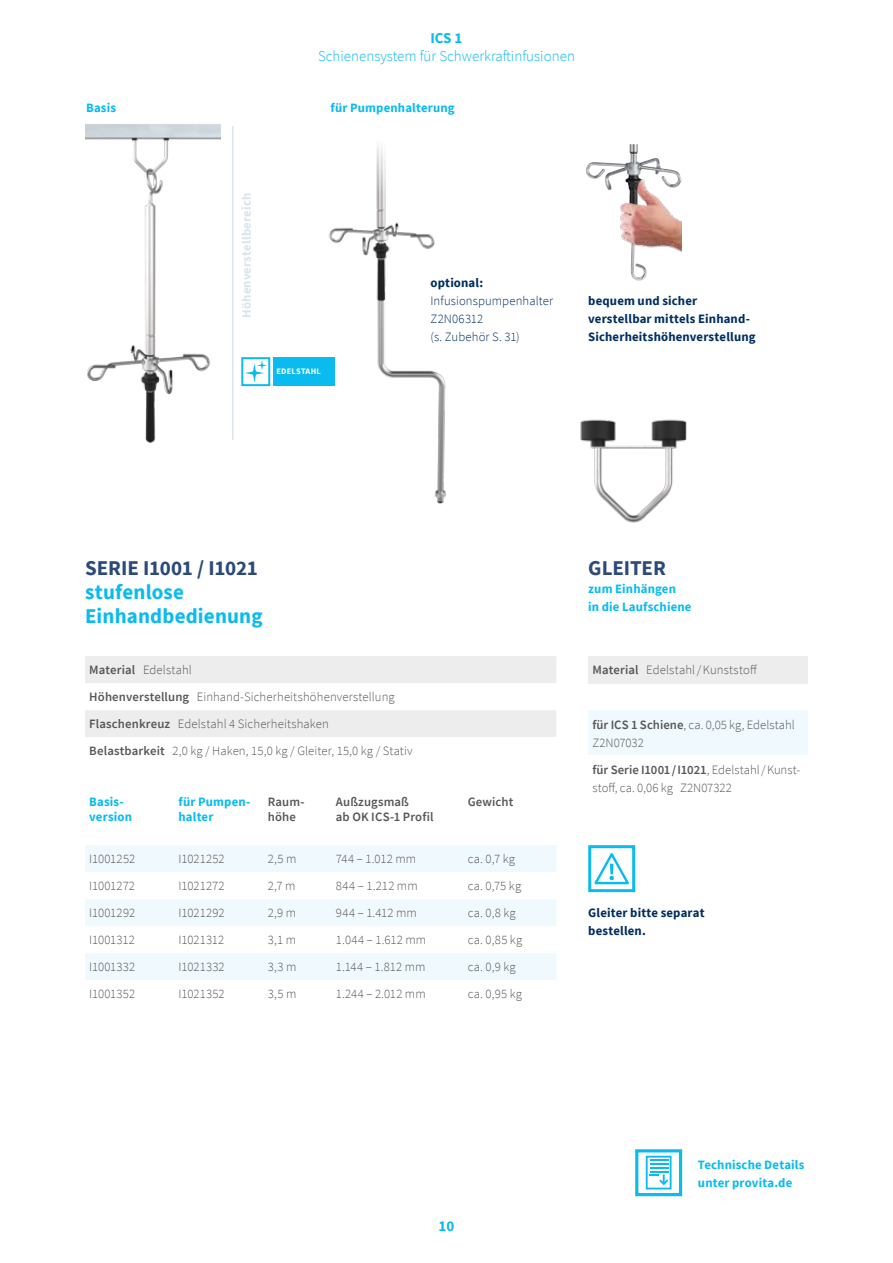
<style>
.page{position:relative;width:893px;height:1263px;background:#fff}
.page>*{position:absolute;margin:0;border:0;box-sizing:border-box;transform-origin:0 0}
.t1{font:700 21px/24px "Source Sans Pro";letter-spacing:.01em;color:#0bbbef}
.t2{font:700 21px "Source Sans Pro";letter-spacing:-.005em;color:#2c4a79}
.t3{font:300 15px "Source Sans Pro";color:#0bbbef}
.t4{font:700 15px "Source Sans Pro";color:#0bbbef}
.t5{font:300 12.75px/27px "Source Sans Pro";letter-spacing:.01em;color:#575756}
.t6{font:700 12.75px/15px "Source Sans Pro";letter-spacing:.01em;color:#0bbbef}
.t7{font:700 12.75px/18px "Source Sans Pro";letter-spacing:.015em;color:#002e5f}
.t8{font:300 12.75px/18px "Source Sans Pro";letter-spacing:.005em;color:#002e5f}
.t9{font:600 12.75px/15px "Source Sans Pro";letter-spacing:.01em;color:#575756}
.t10{font:700 12.75px "Source Sans Pro";letter-spacing:.015em;color:#d9e5ec}
.t11{font:300 12.75px "Source Sans Pro";letter-spacing:-.01em;color:#575756}
.t12{font:300 12.75px "Source Sans Pro";letter-spacing:-.015em;color:#575756}
.t13{font:700 8.4px "Source Sans Pro";letter-spacing:.025em;color:#fff}
.s1{font-weight:600}
</style>
<div class="page">
<img style="left:85px;top:124px;width:135px;height:319px">
<img style="left:329px;top:145px;width:117px;height:359px">
<hr style="left:232px;top:126px;width:2px;height:313px;background:#d9e5ec">
<div style="left:274px;top:357px;width:61px;height:29px;background:#0bbbef"></div>
<div style="left:241px;top:357px;width:29px;height:29px;border:2px solid #0bbbef"></div>
<svg style="left:245px;top:360px;width:22px;height:22px"></svg>
<div style="left:588px;top:845px;width:47px;height:47px;border:3px solid #0bbbef"></div>
<svg style="left:591px;top:851px;width:41px;height:34px"></svg>
<img style="left:580px;top:419px;width:107px;height:104px">
<div style="left:635px;top:1149px;width:47px;height:47px;border:3px solid #0bbbef"></div>
<svg style="left:646px;top:1156px;width:26px;height:33px"></svg>
<img style="left:586px;top:144px;width:44px;height:35px">
<img style="left:619px;top:165px;width:63px;height:88px">
<svg style="left:85px;top:656px;width:471px;height:81px"></svg>
<div style="left:85px;top:845px;width:471px;height:27px;background:#f0f9fe"></div>
<svg style="left:85px;top:899px;width:471px;height:81px;fill:#f0f9fe"></svg>
<div style="left:588px;top:711px;width:220px;height:45px;background:#f0f9fe"></div>
<div style="left:588px;top:656px;width:220px;height:27px;background:#ededed"></div>
<p class="t4" style="left:430px;top:28px;width:34px">ICS 1</p>
<p class="t3" style="left:318px;top:47px;width:258px">Schienensystem für Schwerkraftinfusionen</p>
<p class="t6" style="left:86px;top:100px;width:31px">Basis</p>
<p class="t6" style="left:331px;top:100px;width:126px">für Pumpenhalterung</p>
<p class="t10" style="left:238px;top:318px;width:126px;rotate:-90deg">Höhenverstellbereich</p>
<p class="t13" style="left:276px;top:366px;width:46px">EDELSTAHL</p>
<p class="t7" style="left:431px;top:274px;width:54px">optional:</p>
<p class="t8" style="left:431px;top:292px;width:124px">Infusionspumpenhalter<br>Z2N06312<br>(s. Zubehör S. 31)</p>
<p class="t7" style="left:588px;top:292px;width:169px">bequem und sicher verstellbar mittels Einhand-<br>Sicherheitshöhenverstellung</p>
<h1 class="t2" style="left:85px;top:554px;width:174px">SERIE I1001 / I1021</h1>
<h1 class="t1" style="left:85px;top:580px;width:179px">stufenlose<br>Einhandbedienung</h1>
<p class="t5" style="left:89px;top:656px;width:325px"><span class="s1">Material</span> Edelstahl<br><span class="s1">Höhenverstellung</span> Einhand-Sicherheitshöhenverstellung <span class="s1">Flaschenkreuz</span> Edelstahl 4 Sicherheitshaken<br><span class="s1">Belastbarkeit</span> 2,0 kg / Haken, 15,0 kg / Gleiter, 15,0 kg / Stativ</p>
<p class="t6" style="left:89px;top:794px;width:44px">Basis&shy;version</p>
<p class="t6" style="left:179px;top:794px;width:73px">für Pumpen&shy;halter</p>
<p class="t9" style="left:268px;top:794px;width:38px">Raum&shy;höhe</p>
<p class="t9" style="left:336px;top:794px;width:99px">Außzugsmaß<br>ab OK ICS-1 Profil</p>
<p class="t9" style="left:468px;top:794px;width:47px">Gewicht</p>
<p class="t5" style="left:89px;top:845px;width:47px">I1001252</p>
<p class="t5" style="left:179px;top:845px;width:48px">I1021252</p>
<p class="t5" style="left:268px;top:845px;width:30px">2,5 m</p>
<p class="t5" style="left:336px;top:845px;width:82px">744 – 1.012 mm</p>
<p class="t5" style="left:468px;top:845px;width:49px">ca. 0,7 kg</p>
<p class="t11" style="left:89px;top:878px;width:47px">I1001272</p>
<p class="t5" style="left:179px;top:872px;width:47px">I1021272</p>
<p class="t5" style="left:268px;top:872px;width:29px">2,7 m</p>
<p class="t5" style="left:336px;top:872px;width:83px">844 – 1.212 mm</p>
<p class="t5" style="left:468px;top:872px;width:55px">ca. 0,75 kg</p>
<p class="t5" style="left:89px;top:899px;width:48px">I1001292</p>
<p class="t5" style="left:179px;top:899px;width:48px">I1021292</p>
<p class="t5" style="left:268px;top:899px;width:30px">2,9 m</p>
<p class="t5" style="left:336px;top:899px;width:82px">944 – 1.412 mm</p>
<p class="t5" style="left:468px;top:899px;width:50px">ca. 0,8 kg</p>
<p class="t12" style="left:89px;top:932px;width:47px">I1001312</p>
<p class="t5" style="left:179px;top:926px;width:47px">I1021312</p>
<p class="t5" style="left:268px;top:926px;width:30px">3,1 m</p>
<p class="t5" style="left:336px;top:926px;width:92px">1.044 – 1.612 mm</p>
<p class="t5" style="left:468px;top:926px;width:56px">ca. 0,85 kg</p>
<p class="t5" style="left:89px;top:953px;width:48px">I1001332</p>
<p class="t5" style="left:179px;top:953px;width:48px">I1021332</p>
<p class="t5" style="left:268px;top:953px;width:30px">3,3 m</p>
<p class="t5" style="left:336px;top:953px;width:91px">1.144 – 1.812 mm</p>
<p class="t5" style="left:468px;top:953px;width:49px">ca. 0,9 kg</p>
<p class="t5" style="left:89px;top:980px;width:47px">I1001352</p>
<p class="t5" style="left:179px;top:980px;width:47px">I1021352</p>
<p class="t5" style="left:268px;top:980px;width:30px">3,5 m</p>
<p class="t5" style="left:336px;top:980px;width:91px">1.244 – 2.012 mm</p>
<p class="t5" style="left:468px;top:980px;width:56px">ca. 0,95 kg</p>
<p class="t4" style="left:439px;top:1216px;width:17px">10</p>
<h1 class="t2" style="left:588px;top:554px;width:79px">GLEITER</h1>
<p class="t6" style="left:588px;top:580px;width:105px;line-height:18px">zum Einhängen<br>in die Laufschiene</p>
<p class="t5" style="left:592px;top:656px;width:166px"><span class="s1">Material</span> Edelstahl/Kunststoff</p>
<p class="t5" style="left:592px;top:716px;width:204px;line-height:18px"><span class="s1">für ICS 1 Schiene</span>, ca. 0,05 kg, Edelstahl<br>Z2N07032</p>
<p class="t5" style="left:592px;top:761px;width:209px;line-height:18px"><span class="s1">für Serie I1001/I1021</span>, Edelstahl/Kunst&shy;stoff, ca. 0,06 kg Z2N07322</p>
<p class="t7" style="left:588px;top:904px;width:118px">Gleiter bitte separat bestellen.</p>
<p class="t6" style="left:698px;top:1156px;width:108px;line-height:18px">Technische Details unter provita.de</p>
</div>
